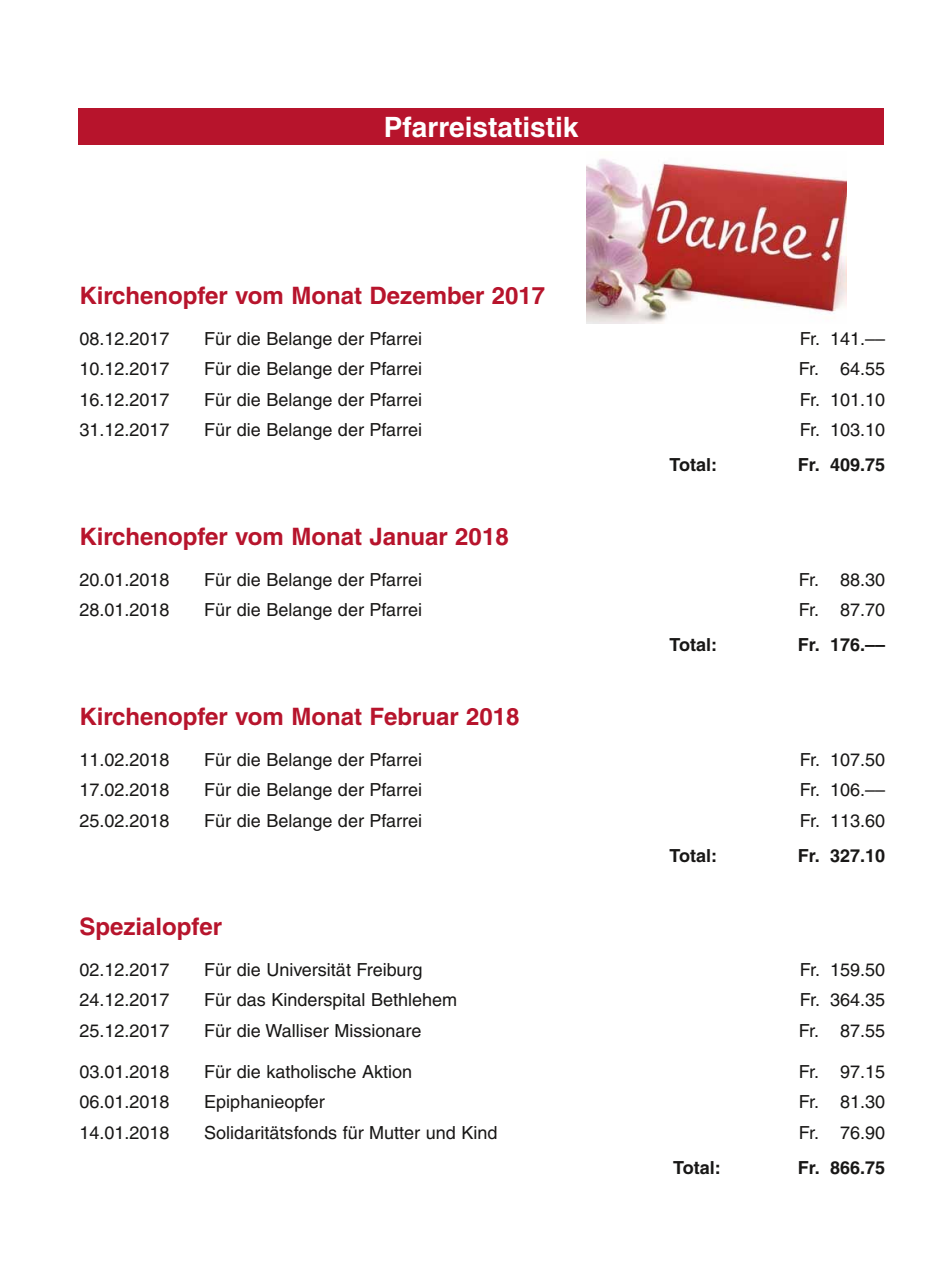
<style>
.page{position:relative;width:942px;height:1276px;background:#fff}
.page>*{position:absolute;margin:0;border:0;box-sizing:border-box;transform-origin:0 0}
.t1{font:700 28px "Helvetica";color:#fff}
.t2{font:700 24px "Helvetica";color:#b7142c}
.t3{font:18px "Helvetica";color:#181716}
.t4{font:700 18px "Helvetica";color:#181716}
</style>
<div class="page">
<div style="left:78px;top:108px;width:805px;height:37px;background:#b7142c"></div>
<img style="left:586px;top:158px;width:260px;height:165px">
<h1 class="t1" style="left:383px;top:110px;width:196px">Pfarreistatistik</h1>
<h2 class="t2" style="left:79px;top:280px;width:467px">Kirchenopfer vom Monat Dezember 2017</h2>
<p class="t3" style="left:79px;top:328px;width:92px">08.12.2017</p>
<p class="t3" style="left:204px;top:328px;width:219px">Für die Belange der Pfarrei</p>
<p class="t3" style="left:799px;top:328px;width:87px">Fr. 141.––</p>
<p class="t3" style="left:79px;top:358px;width:92px">10.12.2017</p>
<p class="t3" style="left:204px;top:358px;width:219px">Für die Belange der Pfarrei</p>
<p class="t3" style="left:798px;top:358px;width:88px">Fr. 64.55</p>
<p class="t3" style="left:79px;top:389px;width:92px">16.12.2017</p>
<p class="t3" style="left:204px;top:389px;width:219px">Für die Belange der Pfarrei</p>
<p class="t3" style="left:799px;top:389px;width:87px">Fr. 101.10</p>
<p class="t3" style="left:79px;top:419px;width:92px">31.12.2017</p>
<p class="t3" style="left:204px;top:419px;width:219px">Für die Belange der Pfarrei</p>
<p class="t3" style="left:799px;top:419px;width:87px">Fr. 103.10</p>
<p class="t4" style="left:669px;top:454px;width:49px">Total:</p>
<p class="t4" style="left:797px;top:454px;width:89px">Fr. 409.75</p>
<h2 class="t2" style="left:79px;top:521px;width:430px">Kirchenopfer vom Monat Januar 2018</h2>
<p class="t3" style="left:79px;top:569px;width:92px">20.01.2018</p>
<p class="t3" style="left:204px;top:569px;width:219px">Für die Belange der Pfarrei</p>
<p class="t3" style="left:798px;top:569px;width:88px">Fr. 88.30</p>
<p class="t3" style="left:79px;top:599px;width:92px">28.01.2018</p>
<p class="t3" style="left:204px;top:599px;width:219px">Für die Belange der Pfarrei</p>
<p class="t3" style="left:798px;top:599px;width:88px">Fr. 87.70</p>
<p class="t4" style="left:669px;top:634px;width:49px">Total:</p>
<p class="t4" style="left:797px;top:634px;width:89px">Fr. 176.––</p>
<h2 class="t2" style="left:79px;top:701px;width:441px">Kirchenopfer vom Monat Februar 2018</h2>
<p class="t3" style="left:79px;top:749px;width:92px">11.02.2018</p>
<p class="t3" style="left:204px;top:749px;width:219px">Für die Belange der Pfarrei</p>
<p class="t3" style="left:799px;top:749px;width:87px">Fr. 107.50</p>
<p class="t3" style="left:79px;top:779px;width:92px">17.02.2018</p>
<p class="t3" style="left:204px;top:779px;width:219px">Für die Belange der Pfarrei</p>
<p class="t3" style="left:799px;top:779px;width:87px">Fr. 106.––</p>
<p class="t3" style="left:79px;top:810px;width:92px">25.02.2018</p>
<p class="t3" style="left:204px;top:810px;width:219px">Für die Belange der Pfarrei</p>
<p class="t3" style="left:799px;top:810px;width:87px">Fr. 113.60</p>
<p class="t4" style="left:669px;top:844px;width:49px">Total:</p>
<p class="t4" style="left:797px;top:844px;width:89px">Fr. 327.10</p>
<h2 class="t2" style="left:79px;top:912px;width:144px">Spezialopfer</h2>
<p class="t3" style="left:79px;top:959px;width:92px">02.12.2017</p>
<p class="t3" style="left:204px;top:959px;width:219px">Für die Universität Freiburg</p>
<p class="t3" style="left:799px;top:959px;width:87px">Fr. 159.50</p>
<p class="t3" style="left:79px;top:989px;width:92px">24.12.2017</p>
<p class="t3" style="left:204px;top:989px;width:254px">Für das Kinderspital Bethlehem</p>
<p class="t3" style="left:799px;top:989px;width:87px">Fr. 364.35</p>
<p class="t3" style="left:79px;top:1020px;width:92px">25.12.2017</p>
<p class="t3" style="left:204px;top:1020px;width:219px">Für die Walliser Missionare</p>
<p class="t3" style="left:798px;top:1020px;width:88px">Fr. 87.55</p>
<p class="t3" style="left:79px;top:1061px;width:92px">03.01.2018</p>
<p class="t3" style="left:204px;top:1061px;width:209px">Für die katholische Aktion</p>
<p class="t3" style="left:798px;top:1061px;width:88px">Fr. 97.15</p>
<p class="t3" style="left:79px;top:1091px;width:92px">06.01.2018</p>
<p class="t3" style="left:204px;top:1091px;width:122px">Epiphanieopfer</p>
<p class="t3" style="left:798px;top:1091px;width:88px">Fr. 81.30</p>
<p class="t3" style="left:79px;top:1122px;width:92px">14.01.2018</p>
<p class="t3" style="left:204px;top:1122px;width:294px">Solidaritätsfonds für Mutter und Kind</p>
<p class="t3" style="left:798px;top:1122px;width:88px">Fr. 76.90</p>
<p class="t4" style="left:673px;top:1156px;width:49px">Total:</p>
<p class="t4" style="left:797px;top:1156px;width:89px">Fr. 866.75</p>
</div>
